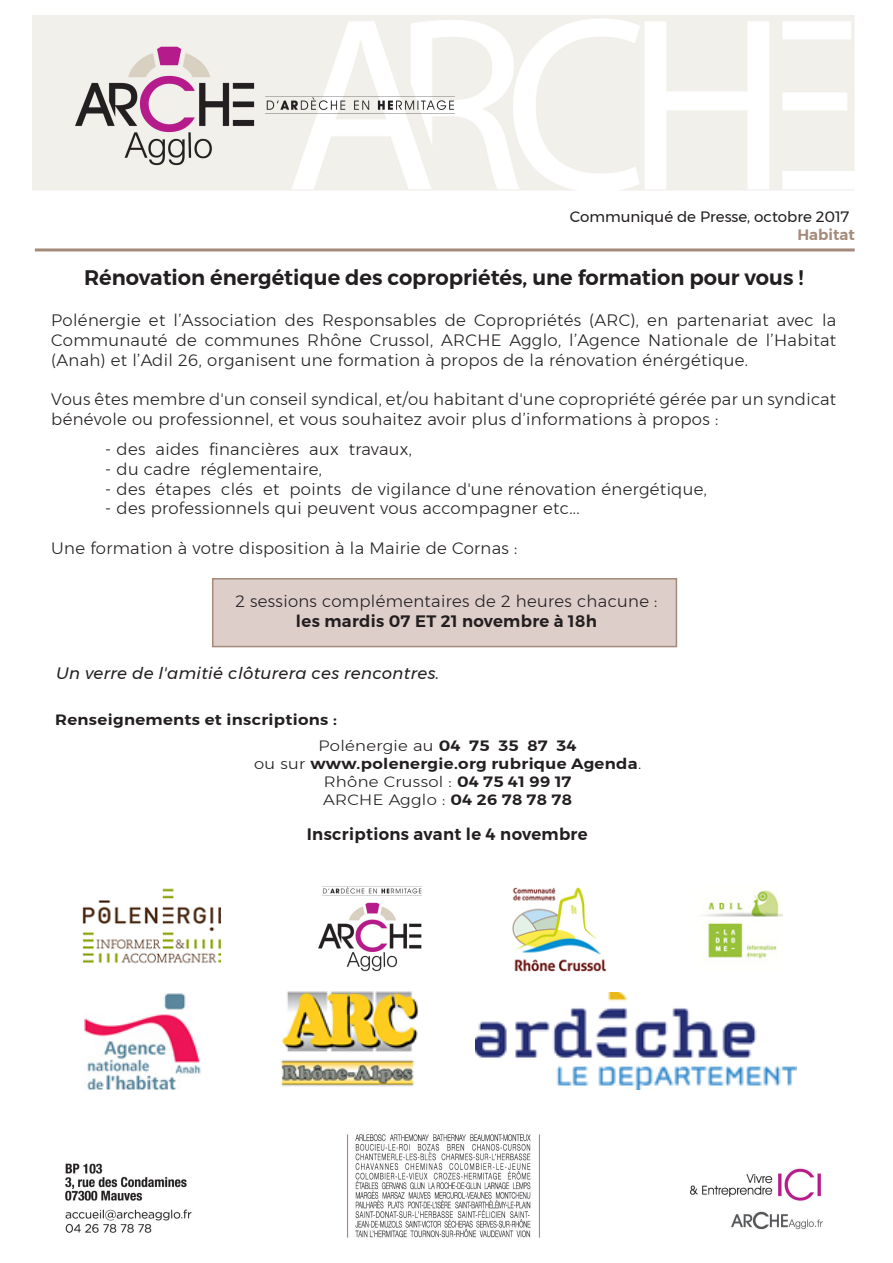
<style>
.page{position:relative;width:893px;height:1263px;background:#fff}
.page>*{position:absolute;margin:0;border:0;box-sizing:border-box;transform-origin:0 0}
.t1{font:600 21px "Montserrat";color:#231f20}
.t2{font:300 16.5px/19.8px "Montserrat";letter-spacing:.02em;color:#231f20;text-align:justify}
.t3{font:600 16.5px "Montserrat";letter-spacing:.02em;color:#231f20}
.t4{font:italic 16.5px "Montserrat";letter-spacing:.02em;color:#231f20}
.t5{font:600 15px "Montserrat";letter-spacing:.02em;color:#231f20;scale:1.1 1}
.t6{font:300 15px "Montserrat";letter-spacing:.02em;color:#231f20;scale:1.1 1}
.t7{font:15px "Montserrat";color:#231f20}
.t8{font:600 15px "Montserrat";color:#a48a7b}
.s1{font-weight:600}
.s2{font-weight:300}
</style>
<div class="page">
<div style="left:212px;top:578px;width:465px;height:69px;background:#ddceca;border:2px solid #a48a7b"></div>
<img style="left:33px;top:15px;width:822px;height:176px">
<img style="left:82px;top:888px;width:139px;height:76px">
<img style="left:512px;top:887px;width:95px;height:85px">
<img style="left:280px;top:991px;width:139px;height:96px">
<img style="left:476px;top:992px;width:320px;height:97px">
<img style="left:703px;top:890px;width:80px;height:69px">
<img style="left:83px;top:993px;width:118px;height:96px">
<hr style="left:35px;top:248px;width:820px;height:3px;background:#a48a7b">
<img style="left:65px;top:1134px;width:758px;height:104px">
<img style="left:318px;top:886px;width:104px;height:86px">
<p class="t7" style="left:570px;top:205px;width:281px">Communiqué de Presse, octobre 2017</p>
<p class="t8" style="left:797px;top:223px;width:59px">Habitat</p>
<p class="t1" style="left:84px;top:260px;width:721px">Rénovation énergétique des copropriétés, une formation pour vous !</p>
<p class="t2" style="left:51px;top:310px;width:786px">Polénergie et l’Association des Responsables de Copropriétés (ARC), en partenariat avec la Communauté de communes Rhône Crussol, ARCHE Agglo, l’Agence Nationale de l’Habitat (Anah) et l’Adil 26, organisent une formation à propos de la rénovation énérgétique.</p>
<p class="t2" style="left:51px;top:389px;width:786px">Vous êtes membre d'un conseil syndical, et/ou habitant d'une copropriété gérée par un syndicat bénévole ou professionnel, et vous souhaitez avoir plus d’informations à propos :</p>
<p class="t2" style="left:105px;top:439px;width:308px">- des aides financières aux travaux,</p>
<p class="t2" style="left:105px;top:459px;width:218px">- du cadre réglementaire,</p>
<p class="t2" style="left:105px;top:478px;width:603px">- des étapes clés et points de vigilance d'une rénovation énergétique,</p>
<p class="t2" style="left:105px;top:498px;width:476px">- des professionnels qui peuvent vous accompagner etc...</p>
<p class="t2" style="left:51px;top:538px;width:467px">Une formation à votre disposition à la Mairie de Cornas :</p>
<p class="t2" style="left:235px;top:591px;width:423px">2 sessions complémentaires de 2 heures chacune :</p>
<p class="t3" style="left:296px;top:608px;width:302px">les mardis 07 ET 21 novembre à 18h</p>
<p class="t4" style="left:56px;top:660px;width:385px">Un verre de l'amitié clôturera ces rencontres.</p>
<p class="t5" style="left:55px;top:708px;width:258px">Renseignements et inscriptions :</p>
<p class="t6" style="left:318px;top:735px;width:236px">Polénergie au <span class="s1">04 75 35 87 34</span></p>
<p class="t5" style="left:254px;top:752px;width:353px"><span class="s2">ou sur</span> www.polenergie.org rubrique Agenda<span class="s2">.</span></p>
<p class="t6" style="left:324px;top:771px;width:227px">Rhône Crussol : <span class="s1">04 75 41 99 17</span></p>
<p class="t6" style="left:323px;top:789px;width:228px">ARCHE Agglo : <span class="s1">04 26 78 78 78</span></p>
<p class="t3" style="left:307px;top:821px;width:282px">Inscriptions avant le 4 novembre</p>
</div>
